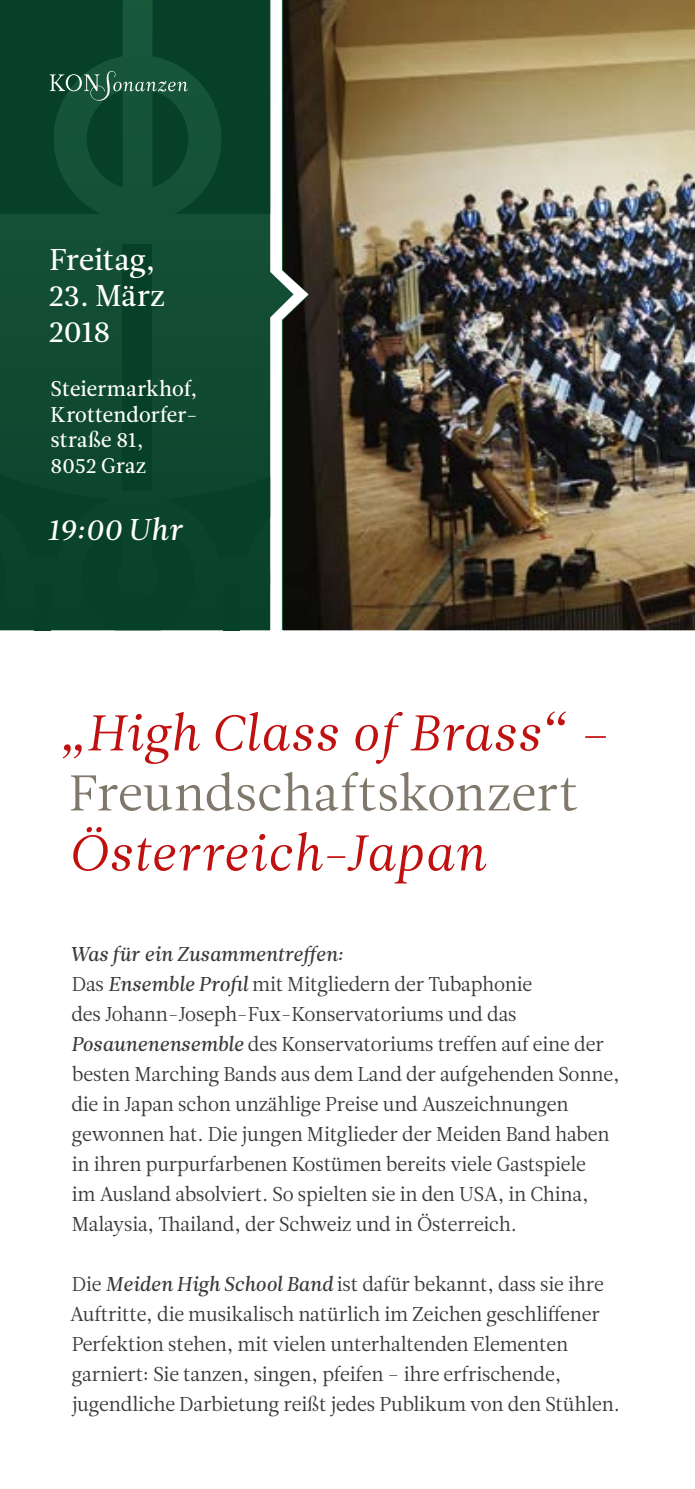
<style>
.page{position:relative;width:695px;height:1489px;background:#fff}
.page>*{position:absolute;margin:0;border:0;box-sizing:border-box;transform-origin:0 0}
.t1{font:50px "Leitura News Italic 1";letter-spacing:.01em;color:#c01111}
.t2{font:50px "Leitura News Roman 1";letter-spacing:.005em;color:#80786a}
.t3{font:30px/36px "Leitura News Roman 2";letter-spacing:.005em;color:#fff}
.t4{font:30px "Leitura News Italic 2";letter-spacing:.01em;color:#fff}
.t5{font:21.25px/25.5px "Leitura News Roman 2";letter-spacing:.005em;color:#fff}
.t6{font:20px/30px "Leitura News Roman 1";letter-spacing:-.01em;color:#3a3a39}
.t7{font:20px "Leitura News Italic 2";letter-spacing:-.01em;color:#3a3a39}
.s1{font-family:"Leitura News Italic 2"}
</style>
<div class="page">
<img style="left:0;top:0;width:694px;height:631px">
<h2 class="t3" style="left:49px;top:242px;width:108px">Freitag,</h2>
<h2 class="t3" style="left:48px;top:278px;width:118px">23. März<br>2018</h2>
<p class="t5" style="left:50px;top:376px;width:149px">Steiermarkhof,<br>Krottendorfer&shy;straße 81,<br>8052 Graz</p>
<h2 class="t4" style="left:47px;top:512px;width:137px">19:00 Uhr</h2>
<h1 class="t1" style="left:58px;top:704px;width:552px">„High Class of Brass“ –</h1>
<h1 class="t2" style="left:69px;top:764px;width:510px">Freundschaftskonzert</h1>
<h1 class="t1" style="left:68px;top:824px;width:418px">Österreich-Japan</h1>
<p class="t7" style="left:70px;top:941px;width:275px">Was für ein Zusammentreffen:</p>
<p class="t6" style="left:71px;top:968px;width:550px">Das <span class="s1">Ensemble Profil</span> mit Mitgliedern der Tubaphonie<br>des Johann-Joseph-Fux-Konservatoriums und das <span class="s1">Posaunenensemble</span> des Konservatoriums treffen auf eine der besten Marching Bands aus dem Land der aufgehenden Sonne, die in Japan schon unzählige Preise und Auszeichnungen gewonnen hat. Die jungen Mitglieder der Meiden Band haben in ihren purpurfarbenen Kostümen bereits viele Gastspiele<br>im Ausland absolviert. So spielten sie in den USA, in China, Malaysia, Thailand, der Schweiz und in Österreich.</p>
<p class="t6" style="left:70px;top:1268px;width:551px">Die <span class="s1">Meiden High School Band</span> ist dafür bekannt, dass sie ihre Auftritte, die musikalisch natürlich im Zeichen geschliffener Perfektion stehen, mit vielen unterhaltenden Elementen garniert: Sie tanzen, singen, pfeifen – ihre erfrischende, jugendliche Darbietung reißt jedes Publikum von den Stühlen.</p>
</div>
